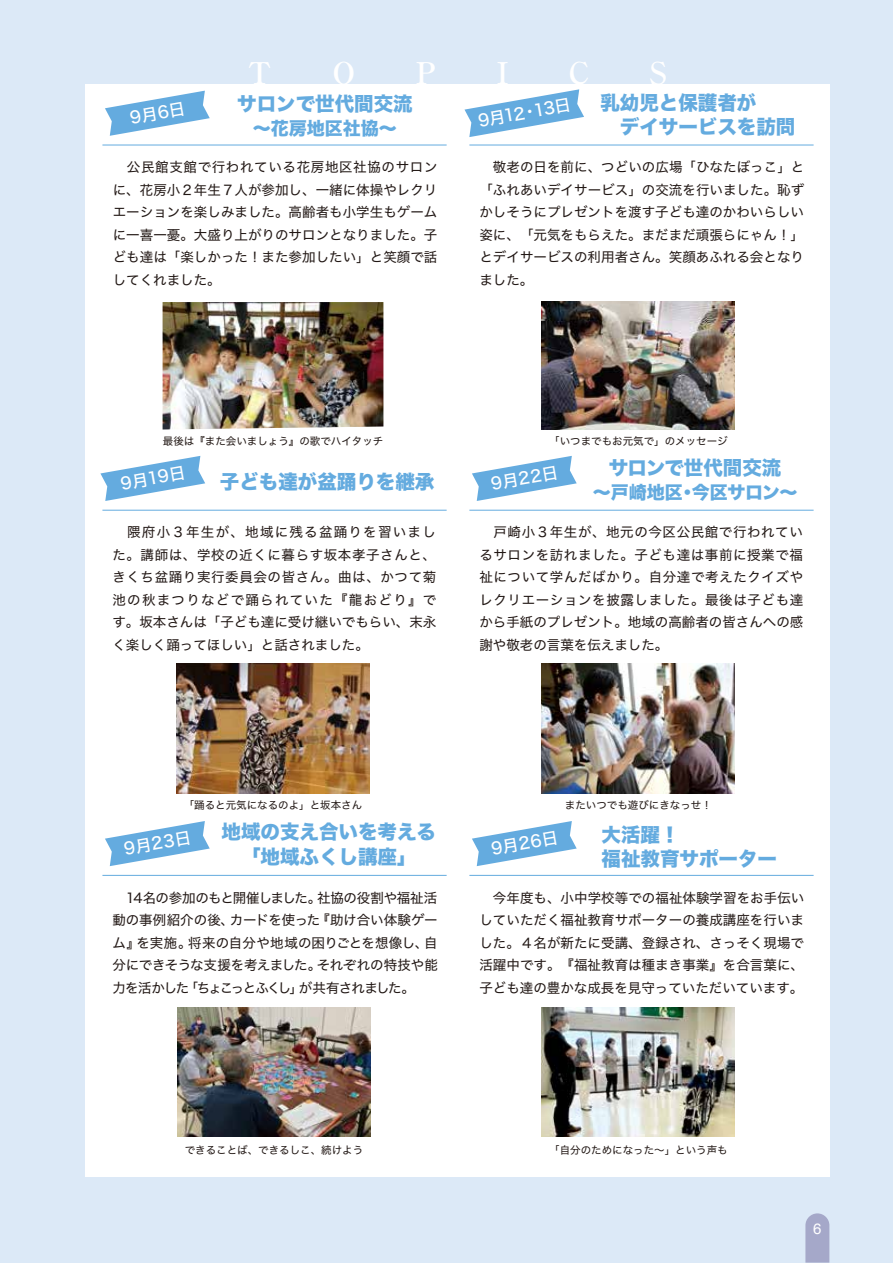
<style>
.page{position:relative;width:893px;height:1263px;background:#fff}
.page>*{position:absolute;margin:0;border:0;box-sizing:border-box;transform-origin:0 0}
.t1{font:700 30px "Ryumin Pro";color:#fff}
.t2{font:19.5px/25.5px "Hiragino Sans W8";color:#64abdf;text-align:center}
.t3{font:18px "Hiragino Sans W8";color:#64abdf}
.t4{font:16.5px "Hiragino Sans W5";color:#fff}
.t5{font:15px "Helvetica";color:#fff}
.t6{font:13.5px/22.5px "Hiragino Sans W4";color:#221815;text-align:justify}
.t7{font:10.5px "Hiragino Sans W4";color:#221815}
</style>
<div class="page">
<div style="left:0;top:0;width:893px;height:1262px;background:#dce9f7"></div>
<div style="left:85px;top:84px;width:744px;height:1093px;background:#fff"></div>
<img style="left:163px;top:302px;width:220px;height:127px">
<img style="left:542px;top:302px;width:193px;height:127px">
<hr style="left:102px;top:145px;width:345px;height:1px;background:#64abdf">
<svg style="left:464px;top:89px;width:120px;height:48px"></svg>
<hr style="left:469px;top:145px;width:345px;height:1px;background:#64abdf">
<hr style="left:469px;top:510px;width:345px;height:1px;background:#64abdf">
<img style="left:176px;top:664px;width:193px;height:129px">
<svg style="left:100px;top:456px;width:105px;height:45px"></svg>
<svg style="left:105px;top:91px;width:105px;height:45px"></svg>
<hr style="left:102px;top:510px;width:345px;height:1px;background:#64abdf">
<img style="left:542px;top:664px;width:193px;height:129px">
<svg style="left:472px;top:456px;width:105px;height:45px"></svg>
<img style="left:177px;top:1007px;width:193px;height:129px">
<svg style="left:105px;top:821px;width:105px;height:45px"></svg>
<hr style="left:102px;top:875px;width:345px;height:1px;background:#64abdf">
<img style="left:542px;top:1007px;width:193px;height:129px">
<svg style="left:472px;top:821px;width:105px;height:45px"></svg>
<hr style="left:469px;top:875px;width:345px;height:1px;background:#64abdf">
<svg style="left:805px;top:1213px;width:24px;height:49px"></svg>
<h1 class="t1" style="left:247px;top:49px;width:26px">T</h1>
<h1 class="t1" style="left:333px;top:49px;width:24px">O</h1>
<h1 class="t1" style="left:416px;top:49px;width:22px">P</h1>
<h1 class="t1" style="left:497px;top:49px;width:13px">I</h1>
<h1 class="t1" style="left:569px;top:49px;width:22px">C</h1>
<h1 class="t1" style="left:650px;top:49px;width:19px">S</h1>
<h2 class="t2" style="left:600px;top:91px;width:157px">乳幼児と保護者が</h2>
<h2 class="t2" style="left:237px;top:91px;width:177px">サロンで世代間交流</h2>
<h3 class="t3" style="left:253px;top:118px;width:145px">～花房地区社協～</h3>
<p class="t6" style="left:113px;top:155px;width:326px">　公民館支館で行われている花房地区社協のサロンに、花房小２年生７人が参加し、一緒に体操やレクリエーションを楽しみました。高齢者も小学生もゲームに一喜一憂。大盛り上がりのサロンとなりました。子ども達は「楽しかった！また参加したい」と笑顔で話してくれました。　　　</p>
<p class="t4" style="left:476px;top:106px;width:95px;rotate:-10deg">9月12・13日</p>
<p class="t4" style="left:127px;top:103px;width:57px;rotate:-10deg">9月6日</p>
<h2 class="t2" style="left:600px;top:115px;width:196px">　デイサービスを訪問</h2>
<p class="t6" style="left:479px;top:155px;width:326px">　敬老の日を前に、つどいの広場「ひなたぼっこ」と「ふれあいデイサービス」の交流を行いました。恥ずかしそうにプレゼントを渡す子ども達のかわいらしい姿に、「元気をもらえた。まだまだ頑張らにゃん！」とデイサービスの利用者さん。笑顔あふれる会となりました。</p>
<p class="t7" style="left:163px;top:432px;width:222px">最後は『また会いましょう』の歌でハイタッチ</p>
<p class="t7" style="left:549px;top:432px;width:180px">「いつまでもお元気で」のメッセージ</p>
<p class="t4" style="left:118px;top:469px;width:67px;rotate:-10deg">9月19日</p>
<h2 class="t2" style="left:220px;top:469px;width:216px">子ども達が盆踊りを継承</h2>
<p class="t4" style="left:489px;top:469px;width:69px;rotate:-10deg">9月22日</p>
<h2 class="t2" style="left:609px;top:455px;width:174px">サロンで世代間交流</h2>
<h3 class="t3" style="left:593px;top:482px;width:206px">～戸崎地区・今区サロン～</h3>
<p class="t6" style="left:112px;top:520px;width:325px">　隈府小３年生が、地域に残る盆踊りを習いました。講師は、学校の近くに暮らす坂本孝子さんと、きくち盆踊り実行委員会の皆さん。曲は、かつて菊池の秋まつりなどで踊られていた『龍おどり』です。坂本さんは「子ども達に受け継いでもらい、末永く楽しく踊ってほしい」と話されました。　</p>
<p class="t6" style="left:479px;top:520px;width:325px">　戸崎小３年生が、地元の今区公民館で行われているサロンを訪れました。子ども達は事前に授業で福祉について学んだばかり。自分達で考えたクイズやレクリエーションを披露しました。最後は子ども達から手紙のプレゼント。地域の高齢者の皆さんへの感謝や敬老の言葉を伝えました。</p>
<p class="t7" style="left:184px;top:796px;width:180px">「踊ると元気になるのよ」と坂本さん</p>
<p class="t7" style="left:565px;top:796px;width:148px">またいつでも遊びにきなっせ！</p>
<p class="t4" style="left:122px;top:834px;width:69px;rotate:-10deg">9月23日</p>
<h2 class="t2" style="left:222px;top:819px;width:216px">地域の支え合いを考える「地域ふくし講座」</h2>
<h2 class="t2" style="left:602px;top:823px;width:177px;line-height:24px;text-align:left">大活躍！<br>福祉教育サポーター</h2>
<p class="t4" style="left:489px;top:834px;width:69px;rotate:-10deg">9月26日</p>
<p class="t6" style="left:112px;top:885px;width:327px">　14名の参加のもと開催しました。社協の役割や福祉活動の事例紹介の後、カードを使った『助け合い体験ゲーム』を実施。将来の自分や地域の困りごとを想像し、自分にできそうな支援を考えました。それぞれの特技や能力を活かした「ちょこっとふくし」が共有されました。</p>
<p class="t6" style="left:479px;top:885px;width:326px">　今年度も、小中学校等での福祉体験学習をお手伝いしていただく福祉教育サポーターの養成講座を行いました。４名が新たに受講、登録され、さっそく現場で活躍中です。『福祉教育は種まき事業』を合言葉に、子ども達の豊かな成長を見守っていただいています。</p>
<p class="t7" style="left:185px;top:1140px;width:180px">できることば、できるしこ、続けよう</p>
<p class="t7" style="left:549px;top:1140px;width:180px">「自分のためになった～」という声も</p>
<p class="t5" style="left:813px;top:1217px;width:10px">6</p>
</div>
